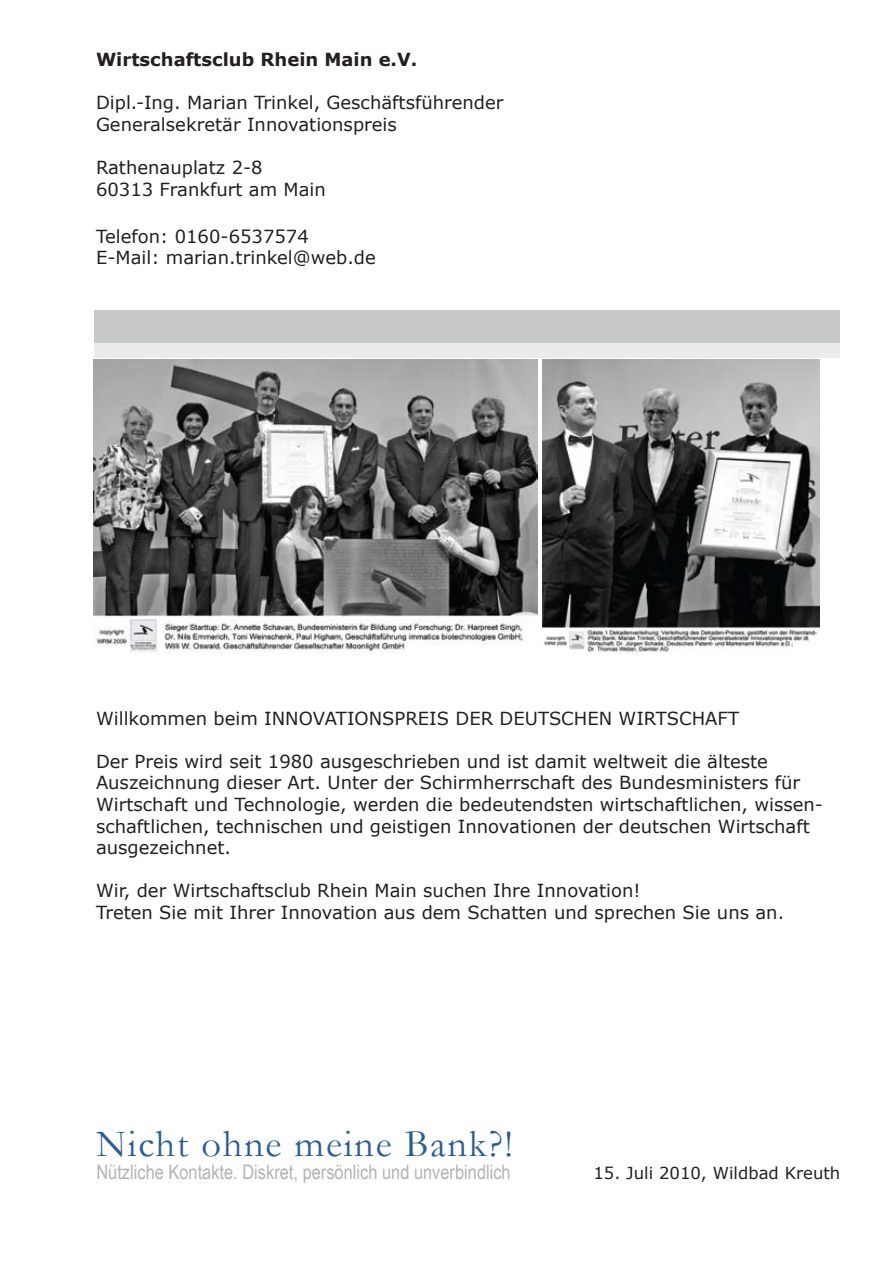
<style>
.page{position:relative;width:893px;height:1263px;background:#fff}
.page>*{position:absolute;margin:0;border:0;box-sizing:border-box;transform-origin:0 0}
.t1{font:38.55px "Garamond";letter-spacing:.045em;color:#2c5c95}
.t2{font:19.95px "Arial Narrow";color:#b3b3b3}
.t3{font:18px/21.6px "Verdana";color:#231f20}
.t4{font:700 18px "Verdana";color:#231f20}
.t5{font:16.5px "Verdana";color:#231f20}
</style>
<div class="page">
<div style="left:94px;top:343px;width:746px;height:14px;background:#ebebeb"></div>
<div style="left:94px;top:310px;width:746px;height:33px;background:#c7c8c8"></div>
<img style="left:93px;top:360px;width:444px;height:293px">
<img style="left:542px;top:360px;width:278px;height:293px">
<p class="t4" style="left:96px;top:48px;width:323px">Wirtschaftsclub Rhein Main e.V.</p>
<p class="t3" style="left:96px;top:91px;width:409px">Dipl.-Ing. Marian Trinkel, Geschäftsführender<br>Generalsekretär Innovationspreis</p>
<p class="t3" style="left:96px;top:156px;width:231px">Rathenauplatz 2-8<br>60313 Frankfurt am Main</p>
<p class="t3" style="left:96px;top:225px;width:281px">Telefon: 0160-6537574<br>E-Mail: marian.trinkel@web.de</p>
<p class="t3" style="left:96px;top:707px;width:645px">Willkommen beim INNOVATIONSPREIS DER DEUTSCHEN WIRTSCHAFT</p>
<p class="t3" style="left:96px;top:750px;width:728px">Der Preis wird seit 1980 ausgeschrieben und ist damit weltweit die älteste Auszeichnung dieser Art. Unter der Schirmherrschaft des Bundesministers für Wirtschaft und Technologie, werden die bedeutendsten wirtschaftlichen, wissen&shy;schaftlichen, technischen und geistigen Innovationen der deutschen Wirtschaft ausgezeichnet.</p>
<p class="t3" style="left:96px;top:879px;width:690px">Wir, der Wirtschaftsclub Rhein Main suchen Ihre Innovation!<br>Treten Sie mit Ihrer Innovation aus dem Schatten und sprechen Sie uns an.</p>
<h1 class="t1" style="left:96px;top:1121px;width:418px">Nicht ohne meine Bank?!</h1>
<p class="t2" style="left:96px;top:1161px;width:416px">Nützliche Kontakte. Diskret, persönlich und unverbindlich</p>
<p class="t5" style="left:593px;top:1162px;width:248px">15. Juli 2010, Wildbad Kreuth</p>
</div>
